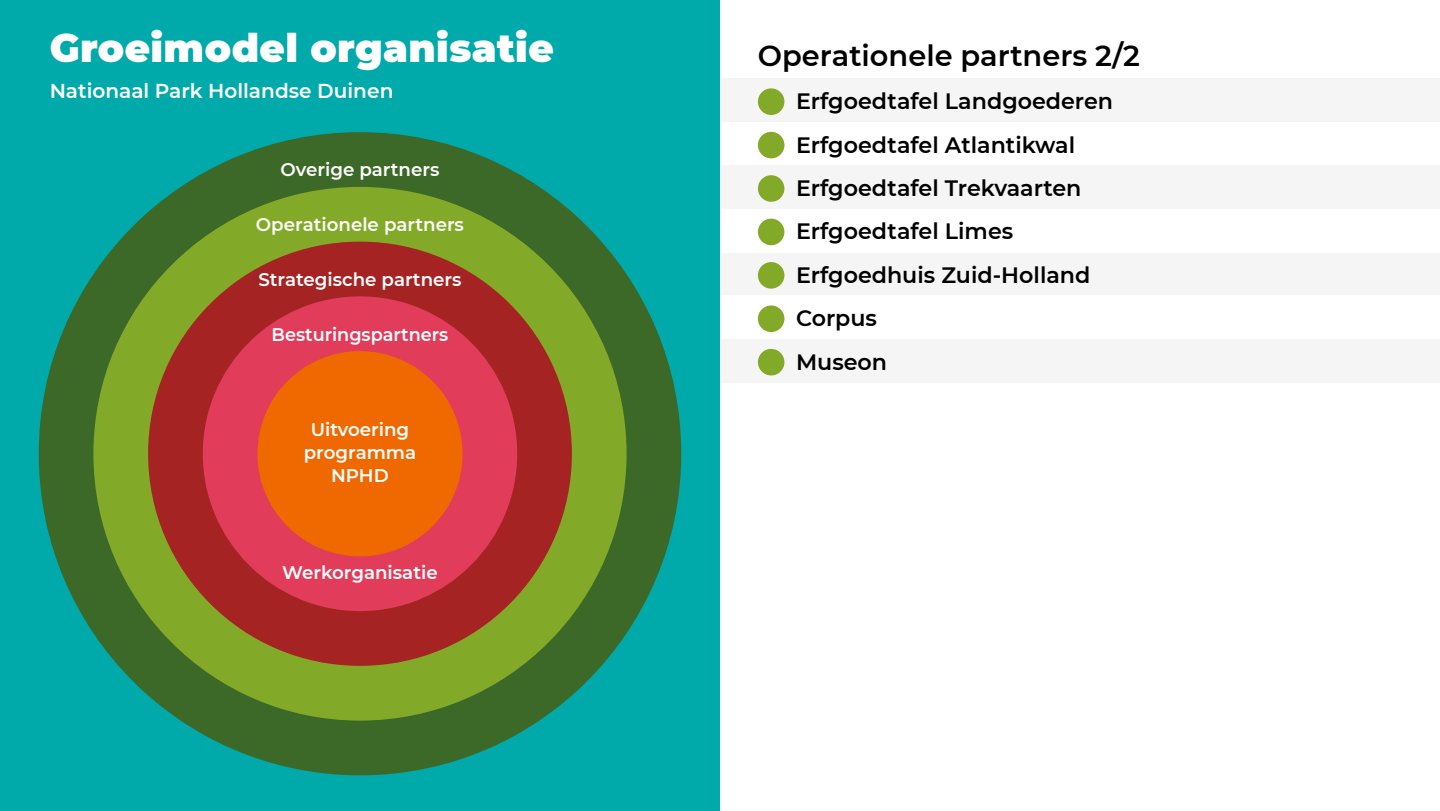
<style>
.page{position:relative;width:1440px;height:811px;background:#fff}
.page>*{position:absolute;margin:0;border:0;box-sizing:border-box;transform-origin:0 0}
._01___introtekst{font:900 39px "Montserrat";letter-spacing:.01em;color:#fff}
._01___introtekst-2{font:600 28.8px "Montserrat";color:#000}
._01___introtekst-3{font:600 22.2px "Montserrat";color:#000}
._01___introtekst-4{font:600 20px "Montserrat";color:#fff}
._01___introtekst-5{font:600 18.2px "Montserrat";color:#fff}
</style>
<div class="page">
<div style="left:0;top:0;width:1440px;height:810px;background:#0aa"></div>
<div style="left:720px;top:0;width:720px;height:810px;background:#fff"></div>
<div style="left:720px;top:79px;width:720px;height:43px;background:#f5f5f5"></div>
<div style="left:720px;top:252px;width:720px;height:43px;background:#f5f5f5"></div>
<div style="left:720px;top:165px;width:720px;height:44px;background:#f5f5f5"></div>
<div style="left:720px;top:339px;width:720px;height:43px;background:#f5f5f5"></div>
<div style="left:758px;top:88px;width:26px;height:27px;background:#82aa28;border-radius:50%"></div>
<div style="left:758px;top:132px;width:26px;height:26px;background:#82aa28;border-radius:50%"></div>
<div style="left:758px;top:175px;width:26px;height:27px;background:#82aa28;border-radius:50%"></div>
<div style="left:758px;top:218px;width:26px;height:27px;background:#82aa28;border-radius:50%"></div>
<div style="left:758px;top:262px;width:26px;height:26px;background:#82aa28;border-radius:50%"></div>
<div style="left:758px;top:305px;width:26px;height:27px;background:#82aa28;border-radius:50%"></div>
<div style="left:758px;top:349px;width:26px;height:26px;background:#82aa28;border-radius:50%"></div>
<div style="left:39px;top:132px;width:642px;height:643px;background:#3c6928;border-radius:50%"></div>
<div style="left:93px;top:187px;width:534px;height:533px;background:#82aa28;border-radius:50%"></div>
<div style="left:148px;top:241px;width:424px;height:424px;background:#a52323;border-radius:50%"></div>
<div style="left:203px;top:296px;width:314px;height:314px;background:#e13c5a;border-radius:50%"></div>
<div style="left:257px;top:351px;width:206px;height:205px;background:#f06900;border-radius:50%"></div>
<p class="_01___introtekst" style="left:50px;top:19px;width:506px">Groeimodel organisatie</p>
<p class="_01___introtekst-4" style="left:50px;top:77px;width:345px">Nationaal Park Hollandse Duinen</p>
<p class="_01___introtekst-5" style="left:281px;top:157px;width:160px">Overige partners</p>
<p class="_01___introtekst-5" style="left:256px;top:212px;width:210px">Operationele partners</p>
<p class="_01___introtekst-5" style="left:258px;top:266px;width:205px">Strategische partners</p>
<p class="_01___introtekst-5" style="left:272px;top:321px;width:178px">Besturingspartners</p>
<p class="_01___introtekst-5" style="left:311px;top:417px;width:100px">Uitvoering</p>
<p class="_01___introtekst-5" style="left:304px;top:439px;width:114px">programma</p>
<p class="_01___introtekst-5" style="left:331px;top:462px;width:59px">NPHD</p>
<p class="_01___introtekst-5" style="left:282px;top:559px;width:157px">Werkorganisatie</p>
<p class="_01___introtekst-2" style="left:758px;top:35px;width:383px">Operationele partners 2/2</p>
<p class="_01___introtekst-3" style="left:796px;top:85px;width:318px">Erfgoedtafel Landgoederen</p>
<p class="_01___introtekst-3" style="left:796px;top:129px;width:281px">Erfgoedtafel Atlantikwal</p>
<p class="_01___introtekst-3" style="left:796px;top:172px;width:287px">Erfgoedtafel Trekvaarten</p>
<p class="_01___introtekst-3" style="left:796px;top:215px;width:219px">Erfgoedtafel Limes</p>
<p class="_01___introtekst-3" style="left:796px;top:259px;width:296px">Erfgoedhuis Zuid-Holland</p>
<p class="_01___introtekst-3" style="left:796px;top:302px;width:83px">Corpus</p>
<p class="_01___introtekst-3" style="left:796px;top:346px;width:93px">Museon</p>
</div>
